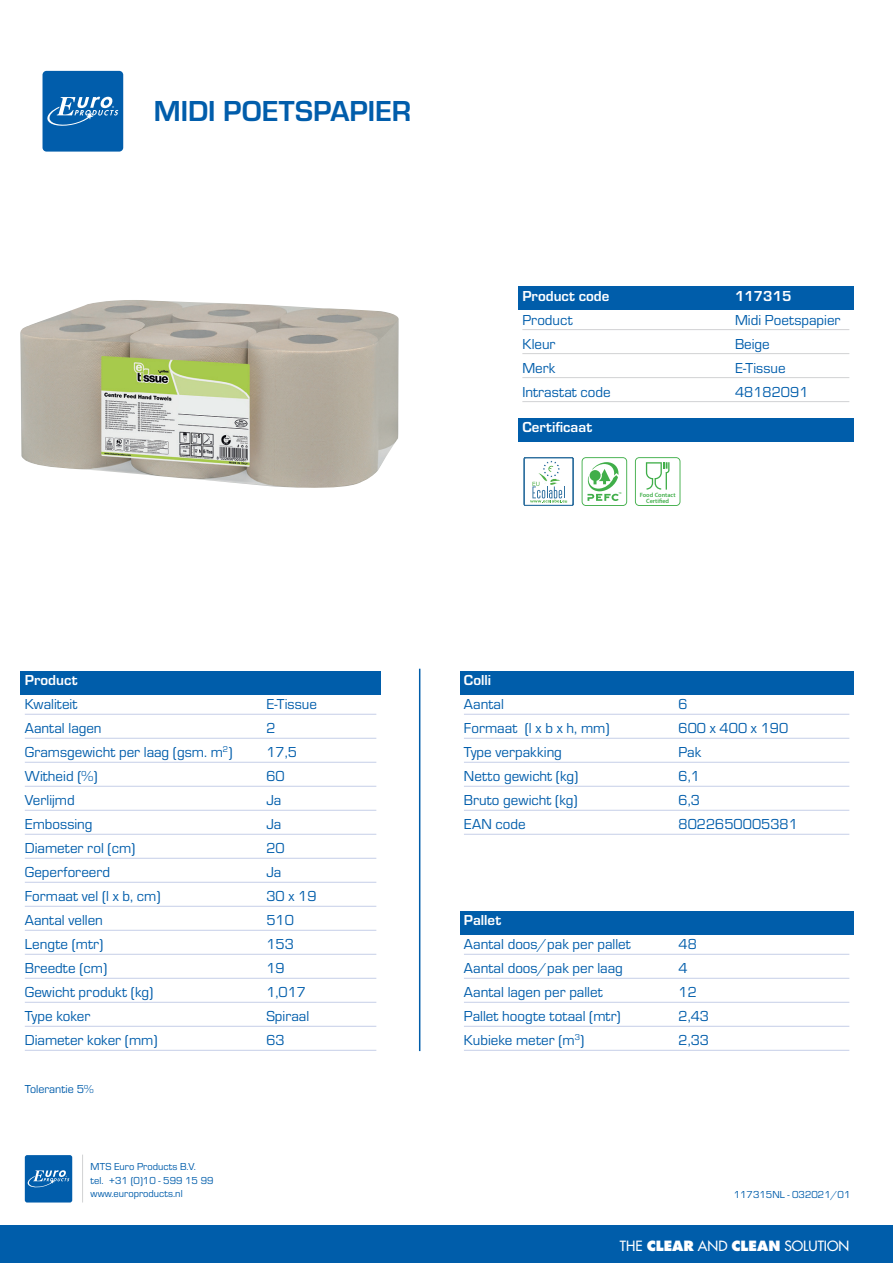
<style>
.page{position:relative;width:893px;height:1263px;background:#fff}
.page>*{position:absolute;margin:0;border:0;box-sizing:border-box;transform-origin:0 0}
.t1{font:700 30px "Eurostile";color:#015dab}
.t2{font:15px "Eurostile";color:#015dab}
.t3{font:700 15px "Eurostile";color:#fff}
.t4{font:500 13.8px "Futura Std";color:#fff}
.t5{font:12px "Eurostile";color:#015dab}
.t6{font:10.5px "Eurostile";color:#015dab}
.t7{font:600 6.15px "Myriad Pro";color:#40ae49}
.s1{font-weight:800}
</style>
<div class="page">
<div style="left:43px;top:71px;width:80px;height:81px;background:#015dab;border-radius:4px"></div>
<svg style="left:47px;top:97px;width:71px;height:29px"></svg>
<div style="left:25px;top:1155px;width:47px;height:47px;background:#015dab;border-radius:2px"></div>
<svg style="left:27px;top:1170px;width:42px;height:18px"></svg>
<div style="left:0;top:1225px;width:893px;height:38px;background:#005daa"></div>
<div style="left:518px;top:286px;width:336px;height:24px;background:#005daa"></div>
<hr style="left:522px;top:329px;width:327px;height:1px;background:#d1d2d4">
<hr style="left:522px;top:353px;width:327px;height:1px;background:#d1d2d4">
<hr style="left:522px;top:377px;width:327px;height:1px;background:#d1d2d4">
<hr style="left:522px;top:401px;width:327px;height:1px;background:#d1d2d4">
<div style="left:21px;top:671px;width:360px;height:23px;background:#005daa"></div>
<hr style="left:25px;top:714px;width:351px;height:1px;background:#c6cfe8">
<hr style="left:25px;top:738px;width:351px;height:1px;background:#c6cfe8">
<hr style="left:25px;top:762px;width:351px;height:1px;background:#c6cfe8">
<hr style="left:25px;top:786px;width:351px;height:1px;background:#c6cfe8">
<hr style="left:25px;top:810px;width:351px;height:1px;background:#c6cfe8">
<hr style="left:25px;top:834px;width:351px;height:1px;background:#c6cfe8">
<hr style="left:25px;top:858px;width:351px;height:1px;background:#c6cfe8">
<hr style="left:25px;top:882px;width:351px;height:1px;background:#c6cfe8">
<hr style="left:25px;top:906px;width:351px;height:1px;background:#c6cfe8">
<hr style="left:25px;top:930px;width:351px;height:1px;background:#c6cfe8">
<hr style="left:25px;top:954px;width:351px;height:1px;background:#c6cfe8">
<hr style="left:25px;top:978px;width:351px;height:1px;background:#c6cfe8">
<hr style="left:25px;top:1002px;width:351px;height:1px;background:#c6cfe8">
<hr style="left:25px;top:1026px;width:351px;height:1px;background:#c6cfe8">
<hr style="left:25px;top:1050px;width:351px;height:1px;background:#c6cfe8">
<div style="left:460px;top:671px;width:394px;height:23px;background:#005daa"></div>
<hr style="left:464px;top:714px;width:385px;height:1px;background:#c6cfe8">
<hr style="left:464px;top:738px;width:385px;height:1px;background:#c6cfe8">
<hr style="left:464px;top:762px;width:385px;height:1px;background:#c6cfe8">
<hr style="left:464px;top:786px;width:385px;height:1px;background:#c6cfe8">
<hr style="left:464px;top:810px;width:385px;height:1px;background:#c6cfe8">
<hr style="left:464px;top:834px;width:385px;height:1px;background:#c6cfe8">
<div style="left:460px;top:911px;width:394px;height:23px;background:#005daa"></div>
<hr style="left:464px;top:954px;width:385px;height:1px;background:#c6cfe8">
<hr style="left:464px;top:978px;width:385px;height:1px;background:#c6cfe8">
<hr style="left:464px;top:1002px;width:385px;height:1px;background:#c6cfe8">
<hr style="left:464px;top:1026px;width:385px;height:1px;background:#c6cfe8">
<hr style="left:464px;top:1050px;width:385px;height:1px;background:#c6cfe8">
<div style="left:518px;top:418px;width:336px;height:23px;background:#005daa"></div>
<svg style="left:523px;top:457px;width:51px;height:49px"></svg>
<svg style="left:582px;top:457px;width:45px;height:49px"></svg>
<svg style="left:635px;top:457px;width:45px;height:49px"></svg>
<hr style="left:82px;top:1154px;width:1px;height:48px;background:#d1d2d4">
<hr style="left:419px;top:669px;width:1px;height:382px;background:#005daa">
<img style="left:20px;top:300px;width:379px;height:188px">
<p class="t1" style="left:154px;top:90px;width:259px">MIDI POETSPAPIER</p>
<p class="t3" style="left:522px;top:285px;width:89px">Product code</p>
<p class="t3" style="left:735px;top:285px;width:58px">117315</p>
<p class="t2" style="left:522px;top:309px;width:52px">Product</p>
<p class="t2" style="left:735px;top:309px;width:107px">Midi Poetspapier</p>
<p class="t2" style="left:522px;top:333px;width:35px">Kleur</p>
<p class="t2" style="left:735px;top:333px;width:36px">Beige</p>
<p class="t2" style="left:522px;top:357px;width:34px">Merk</p>
<p class="t2" style="left:735px;top:357px;width:52px">E-Tissue</p>
<p class="t2" style="left:522px;top:381px;width:90px">Intrastat code</p>
<p class="t2" style="left:735px;top:381px;width:75px">48182091</p>
<p class="t3" style="left:522px;top:416px;width:71px">Certificaat</p>
<p class="t7" style="left:640px;top:491px;width:37px">Food Contact</p>
<p class="t7" style="left:646px;top:497px;width:25px">Certified</p>
<p class="t3" style="left:25px;top:669px;width:54px">Product</p>
<p class="t2" style="left:25px;top:694px;width:54px">Kwaliteit</p>
<p class="t2" style="left:266px;top:694px;width:52px">E-Tissue</p>
<p class="t2" style="left:25px;top:718px;width:78px">Aantal lagen</p>
<p class="t2" style="left:266px;top:718px;width:11px">2</p>
<p class="t2" style="left:25px;top:742px;width:209px">Gramsgewicht per laag (gsm. m<sup>2</sup>)</p>
<p class="t2" style="left:266px;top:742px;width:32px">17,5</p>
<p class="t2" style="left:25px;top:766px;width:74px">Witheid (%)</p>
<p class="t2" style="left:266px;top:766px;width:20px">60</p>
<p class="t2" style="left:25px;top:790px;width:51px">Verlijmd</p>
<p class="t2" style="left:266px;top:790px;width:16px">Ja</p>
<p class="t2" style="left:25px;top:814px;width:69px">Embossing</p>
<p class="t2" style="left:266px;top:814px;width:16px">Ja</p>
<p class="t2" style="left:25px;top:838px;width:112px">Diameter rol (cm)</p>
<p class="t2" style="left:266px;top:838px;width:20px">20</p>
<p class="t2" style="left:25px;top:862px;width:87px">Geperforeerd</p>
<p class="t2" style="left:266px;top:862px;width:16px">Ja</p>
<p class="t2" style="left:25px;top:886px;width:137px">Formaat vel (l x b, cm)</p>
<p class="t2" style="left:266px;top:886px;width:52px">30 x 19</p>
<p class="t2" style="left:25px;top:910px;width:80px">Aantal vellen</p>
<p class="t2" style="left:266px;top:910px;width:29px">510</p>
<p class="t2" style="left:25px;top:934px;width:80px">Lengte (mtr)</p>
<p class="t2" style="left:266px;top:934px;width:29px">153</p>
<p class="t2" style="left:25px;top:958px;width:84px">Breedte (cm)</p>
<p class="t2" style="left:266px;top:958px;width:20px">19</p>
<p class="t2" style="left:25px;top:982px;width:130px">Gewicht produkt (kg)</p>
<p class="t2" style="left:266px;top:982px;width:41px">1,017</p>
<p class="t2" style="left:25px;top:1006px;width:67px">Type koker</p>
<p class="t2" style="left:266px;top:1006px;width:44px">Spiraal</p>
<p class="t2" style="left:25px;top:1030px;width:134px">Diameter koker (mm)</p>
<p class="t2" style="left:266px;top:1030px;width:20px">63</p>
<p class="t5" style="left:25px;top:1081px;width:70px">Tolerantie 5%</p>
<p class="t6" style="left:91px;top:1159px;width:107px">MTS Euro Products B.V.</p>
<p class="t6" style="left:91px;top:1173px;width:124px">tel. +31 (0)10 - 599 15 99</p>
<p class="t6" style="left:91px;top:1186px;width:94px">www.europroducts.nl</p>
<p class="t3" style="left:464px;top:669px;width:29px">Colli</p>
<p class="t2" style="left:464px;top:694px;width:41px">Aantal</p>
<p class="t2" style="left:678px;top:694px;width:11px">6</p>
<p class="t2" style="left:464px;top:718px;width:147px">Formaat (l x b x h, mm)</p>
<p class="t2" style="left:678px;top:718px;width:111px">600 x 400 x 190</p>
<p class="t2" style="left:464px;top:742px;width:99px">Type verpakking</p>
<p class="t2" style="left:678px;top:742px;width:24px">Pak</p>
<p class="t2" style="left:464px;top:766px;width:116px">Netto gewicht (kg)</p>
<p class="t2" style="left:678px;top:766px;width:23px">6,1</p>
<p class="t2" style="left:464px;top:790px;width:115px">Bruto gewicht (kg)</p>
<p class="t2" style="left:678px;top:790px;width:23px">6,3</p>
<p class="t2" style="left:464px;top:814px;width:63px">EAN code</p>
<p class="t2" style="left:678px;top:814px;width:121px">8022650005381</p>
<p class="t3" style="left:464px;top:909px;width:39px">Pallet</p>
<p class="t2" style="left:464px;top:934px;width:168px">Aantal doos/pak per pallet</p>
<p class="t2" style="left:678px;top:934px;width:20px">48</p>
<p class="t2" style="left:464px;top:958px;width:160px">Aantal doos/pak per laag</p>
<p class="t2" style="left:678px;top:958px;width:11px">4</p>
<p class="t2" style="left:464px;top:982px;width:140px">Aantal lagen per pallet</p>
<p class="t2" style="left:678px;top:982px;width:20px">12</p>
<p class="t2" style="left:464px;top:1006px;width:158px">Pallet hoogte totaal (mtr)</p>
<p class="t2" style="left:678px;top:1006px;width:32px">2,43</p>
<p class="t2" style="left:464px;top:1030px;width:122px">Kubieke meter (m<sup>3</sup>)</p>
<p class="t2" style="left:678px;top:1030px;width:32px">2,33</p>
<p class="t6" style="left:734px;top:1187px;width:118px">117315NL - 032021/01</p>
<p class="t4" style="left:620px;top:1237px;width:231px">THE <span class="s1">CLEAR</span> AND <span class="s1">CLEAN</span> SOLUTION</p>
</div>
